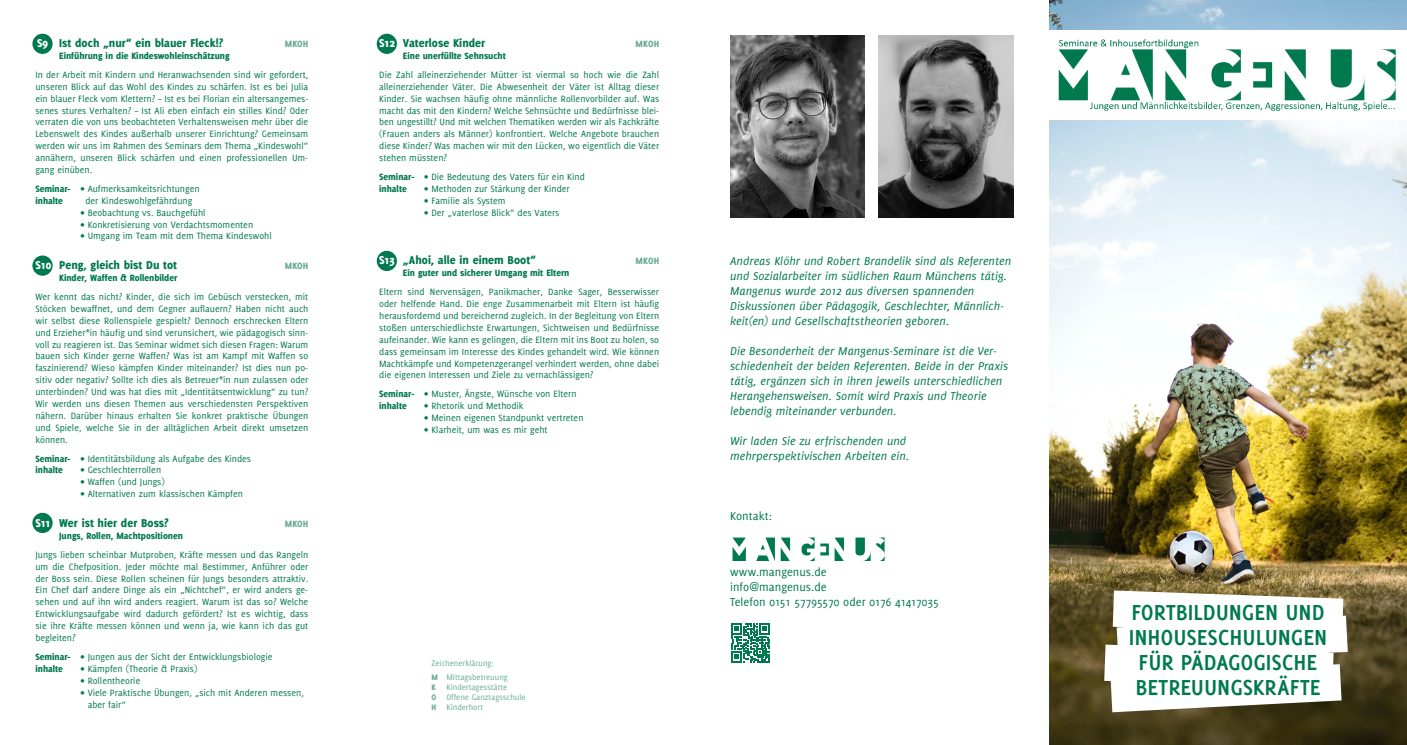
<style>
.page{position:relative;width:1407px;height:745px;background:#fff}
.page>*{position:absolute;margin:0;border:0;box-sizing:border-box;transform-origin:0 0}
.t1{font:700 23.75px/25px "Delicious";color:#00794e;text-align:center}
.t2{font:italic 12.5px/15px "Delicious";letter-spacing:.005em;color:#00794e}
.t3{font:800 12.5px "Delicious";letter-spacing:.005em;color:#00794e}
.t4{font:12.5px/15px "Delicious";color:#00794e}
.t5{font:10px/11.9px "Delicious";color:#00794e}
.t6{font:800 10px "Delicious";color:#00794e}
.t7{font:800 10px "Delicious";letter-spacing:.015em;color:#69ad95}
.t8{font:8.75px/10px "Delicious";color:#69ad95}
.s1{color:#fff}
.s2{font-weight:800}
</style>
<div class="page">
<div style="left:32px;top:34px;width:21px;height:20px;background:#00794e;border-radius:50%"></div>
<div style="left:32px;top:255px;width:21px;height:20px;background:#00794e;border-radius:50%"></div>
<div style="left:32px;top:512px;width:21px;height:20px;background:#00794e;border-radius:50%"></div>
<div style="left:377px;top:34px;width:20px;height:20px;background:#00794e;border-radius:50%"></div>
<div style="left:377px;top:251px;width:20px;height:20px;background:#00794e;border-radius:50%"></div>
<img style="left:1049px;top:0;width:358px;height:744px">
<img style="left:732px;top:537px;width:153px;height:23px">
<svg style="left:731px;top:623px;width:39px;height:39px"></svg>
<img style="left:879px;top:35px;width:134px;height:182px">
<img style="left:730px;top:35px;width:135px;height:182px">
<img style="left:1049px;top:30px;width:358px;height:89px">
<svg style="left:1067px;top:570px;width:318px;height:161px"></svg>
<p class="t3" style="left:37px;top:36px;width:188px"><span class="s1">S9</span> Ist doch „nur“ ein blauer Fleck!?</p>
<p class="t7" style="left:285px;top:38px;width:25px">MKOH</p>
<p class="t6" style="left:59px;top:50px;width:172px">Einführung in die Kindeswohleinschätzung</p>
<p class="t5" style="left:35px;top:68px;width:274px;text-align:justify">In der Arbeit mit Kindern und Heranwachsenden sind wir gefordert, unseren Blick auf das Wohl des Kindes zu schärfen. Ist es bei Julia ein blauer Fleck vom Klettern? – Ist es bei Florian ein altersangemes&shy;senes stures Verhalten? – Ist Ali eben einfach ein stilles Kind? Oder verraten die von uns beobachteten Verhaltensweisen mehr über die Lebenswelt des Kindes außerhalb unserer Einrichtung? Gemeinsam werden wir uns im Rahmen des Seminars dem Thema „Kindeswohl“ annähern, unseren Blick schärfen und einen professionellen Um&shy;gang einüben.</p>
<p class="t5" style="left:35px;top:182px;width:166px"><span class="s2">Seminar-</span> • Aufmerksamkeitsrichtungen <span class="s2">inhalte</span></p>
<p class="t5" style="left:85px;top:194px;width:108px">der Kindeswohlgefährdung</p>
<p class="t5" style="left:80px;top:206px;width:127px">• Beobachtung vs. Bauchgefühl</p>
<p class="t5" style="left:80px;top:218px;width:174px">• Konkretisierung von Verdachtsmomenten</p>
<p class="t5" style="left:80px;top:230px;width:193px">• Umgang im Team mit dem Thema Kindeswohl</p>
<p class="t3" style="left:35px;top:257px;width:143px"><span class="s1">S10</span> Peng, gleich bist Du tot</p>
<p class="t7" style="left:285px;top:260px;width:25px">MKOH</p>
<p class="t6" style="left:59px;top:272px;width:120px">Kinder, Waffen &amp; Rollenbilder</p>
<p class="t5" style="left:35px;top:290px;width:274px;text-align:justify">Wer kennt das nicht? Kinder, die sich im Gebüsch verstecken, mit Stöcken bewaffnet, und dem Gegner auflauern? Haben nicht auch wir selbst diese Rollenspiele gespielt? Dennoch erschrecken Eltern und Erzieher*in häufig und sind verunsichert, wie pädagogisch sinn&shy;voll zu reagieren ist. Das Seminar widmet sich diesen Fragen: Warum bauen sich Kinder gerne Waffen? Was ist am Kampf mit Waffen so faszinierend? Wieso kämpfen Kinder miteinander? Ist dies nun po&shy;sitiv oder negativ? Sollte ich dies als Betreuer*in nun zulassen oder unterbinden? Und was hat dies mit „Identitätsentwicklung“ zu tun?<br>Wir werden uns diesen Themen aus verschiedensten Perspektiven nähern. Darüber hinaus erhalten Sie konkret praktische Übungen und Spiele, welche Sie in der alltäglichen Arbeit direkt umsetzen können.</p>
<p class="t5" style="left:35px;top:452px;width:217px"><span class="s2">Seminar-</span> • Identitätsbildung als Aufgabe des Kindes <span class="s2">inhalte</span></p>
<p class="t5" style="left:80px;top:464px;width:82px">• Geschlechterrollen</p>
<p class="t5" style="left:80px;top:475px;width:86px">• Waffen (und Jungs)</p>
<p class="t5" style="left:80px;top:487px;width:164px">• Alternativen zum klassischen Kämpfen</p>
<p class="t3" style="left:35px;top:515px;width:135px"><span class="s1">S11</span> Wer ist hier der Boss?</p>
<p class="t7" style="left:285px;top:517px;width:25px">MKOH</p>
<p class="t6" style="left:59px;top:529px;width:125px">Jungs, Rollen, Machtpositionen</p>
<p class="t5" style="left:35px;top:548px;width:274px;text-align:justify">Jungs lieben scheinbar Mutproben, Kräfte messen und das Rangeln um die Chefposition. Jeder möchte mal Bestimmer, Anführer oder der Boss sein. Diese Rollen scheinen für Jungs besonders attraktiv.<br>Ein Chef darf andere Dinge als ein „Nichtchef“, er wird anders ge&shy;sehen und auf ihn wird anders reagiert. Warum ist das so? Welche Entwicklungsaufgabe wird dadurch gefördert? Ist es wichtig, dass sie ihre Kräfte messen können und wenn ja, wie kann ich das gut begleiten?</p>
<p class="t5" style="left:35px;top:650px;width:239px"><span class="s2">Seminar-</span> • Jungen aus der Sicht der Entwicklungsbiologie <span class="s2">inhalte</span></p>
<p class="t5" style="left:80px;top:662px;width:119px">• Kämpfen (Theorie &amp; Praxis)</p>
<p class="t5" style="left:80px;top:674px;width:61px">• Rollentheorie</p>
<p class="t5" style="left:88px;top:685px;width:218px;text-indent:-7px">• Viele Praktische Übungen, „sich mit Anderen messen, aber fair“</p>
<p class="t3" style="left:379px;top:36px;width:108px"><span class="s1">S12</span> Vaterlose Kinder</p>
<p class="t7" style="left:636px;top:38px;width:25px">MKOH</p>
<p class="t6" style="left:403px;top:50px;width:104px">Eine unerfüllte Sehnsucht</p>
<p class="t5" style="left:379px;top:68px;width:281px;text-align:justify">Die Zahl alleinerziehender Mütter ist viermal so hoch wie die Zahl alleinerziehender Väter. Die Abwesenheit der Väter ist Alltag dieser Kinder. Sie wachsen häufig ohne männliche Rollenvorbilder auf. Was macht das mit den Kindern? Welche Sehnsüchte und Bedürfnisse blei&shy;ben ungestillt? Und mit welchen Thematiken werden wir als Fachkräfte (Frauen anders als Männer) konfrontiert. Welche Angebote brauchen diese Kinder? Was machen wir mit den Lücken, wo eigentlich die Väter stehen müssten?</p>
<p class="t5" style="left:379px;top:170px;width:207px"><span class="s2">Seminar-</span> • Die Bedeutung des Vaters für ein Kind <span class="s2">inhalte</span></p>
<p class="t5" style="left:424px;top:182px;width:147px">• Methoden zur Stärkung der Kinder</p>
<p class="t5" style="left:424px;top:194px;width:83px">• Familie als System</p>
<p class="t5" style="left:424px;top:206px;width:137px">• Der „vaterlose Blick“ des Vaters</p>
<p class="t3" style="left:379px;top:253px;width:158px"><span class="s1">S13</span> „Ahoi, alle in einem Boot“</p>
<p class="t7" style="left:635px;top:255px;width:25px">MKOH</p>
<p class="t6" style="left:403px;top:267px;width:168px">Ein guter und sicherer Umgang mit Eltern</p>
<p class="t5" style="left:379px;top:286px;width:281px;text-align:justify">Eltern sind Nervensägen, Panikmacher, Danke Sager, Besserwisser oder helfende Hand. Die enge Zusammenarbeit mit Eltern ist häufig herausfordernd und bereichernd zugleich. In der Begleitung von Eltern stoßen unterschiedlichste Erwartungen, Sichtweisen und Bedürfnisse aufeinander. Wie kann es gelingen, die Eltern mit ins Boot zu holen, so dass gemeinsam im Interesse des Kindes gehandelt wird. Wie können Machtkämpfe und Kompetenzgerangel verhindert werden, ohne dabei die eigenen Interessen und Ziele zu vernachlässigen?</p>
<p class="t5" style="left:379px;top:388px;width:199px"><span class="s2">Seminar-</span> • Muster, Ängste, Wünsche von Eltern <span class="s2">inhalte</span></p>
<p class="t5" style="left:424px;top:399px;width:101px">• Rhetorik und Methodik</p>
<p class="t5" style="left:424px;top:411px;width:161px">• Meinen eigenen Standpunkt vertreten</p>
<p class="t5" style="left:424px;top:423px;width:125px">• Klarheit, um was es mir geht</p>
<p class="t8" style="left:431px;top:655px;width:78px;line-height:13.5px">Zeichenerklärung:<br><span class="s2">M</span> Mittagsbetreuung</p>
<p class="t8" style="left:431px;top:681px;width:96px"><span class="s2">K</span> Kindertagesstätte<br><span class="s2">O</span> Offene Ganztagsschule<br><span class="s2">H</span> Kinderhort</p>
<p class="t2" style="left:730px;top:253px;width:283px">Andreas Klöhr und Robert Brandelik sind als Referenten und Sozialarbeiter im südlichen Raum Münchens tätig.<br>Mangenus wurde 2012 aus diversen spannenden Diskussionen über Pädagogik, Geschlechter, Männlich&shy;keit(en) und Gesellschaftstheorien geboren.</p>
<p class="t2" style="left:730px;top:343px;width:280px">Die Besonderheit der Mangenus-Seminare ist die Ver&shy;schiedenheit der beiden Referenten. Beide in der Praxis tätig, ergänzen sich in ihren jeweils unterschiedlichen Herangehensweisen. Somit wird Praxis und Theorie lebendig miteinander verbunden.</p>
<p class="t2" style="left:730px;top:433px;width:181px">Wir laden Sie zu erfrischenden und mehrperspektivischen Arbeiten ein.</p>
<p class="t4" style="left:730px;top:508px;width:43px">Kontakt:</p>
<p class="t4" style="left:730px;top:563px;width:210px">www.mangenus.de<br>info@mangenus.de<br>Telefon 0151 57795570 oder 0176 41417035</p>
<h1 class="t1" style="left:1129px;top:598px;width:200px">FORTBILDUNGEN UND<br>INHOUSESCHULUNGEN<br>FÜR PÄDAGOGISCHE<br>BETREUUNGSKRÄFTE</h1>
</div>
